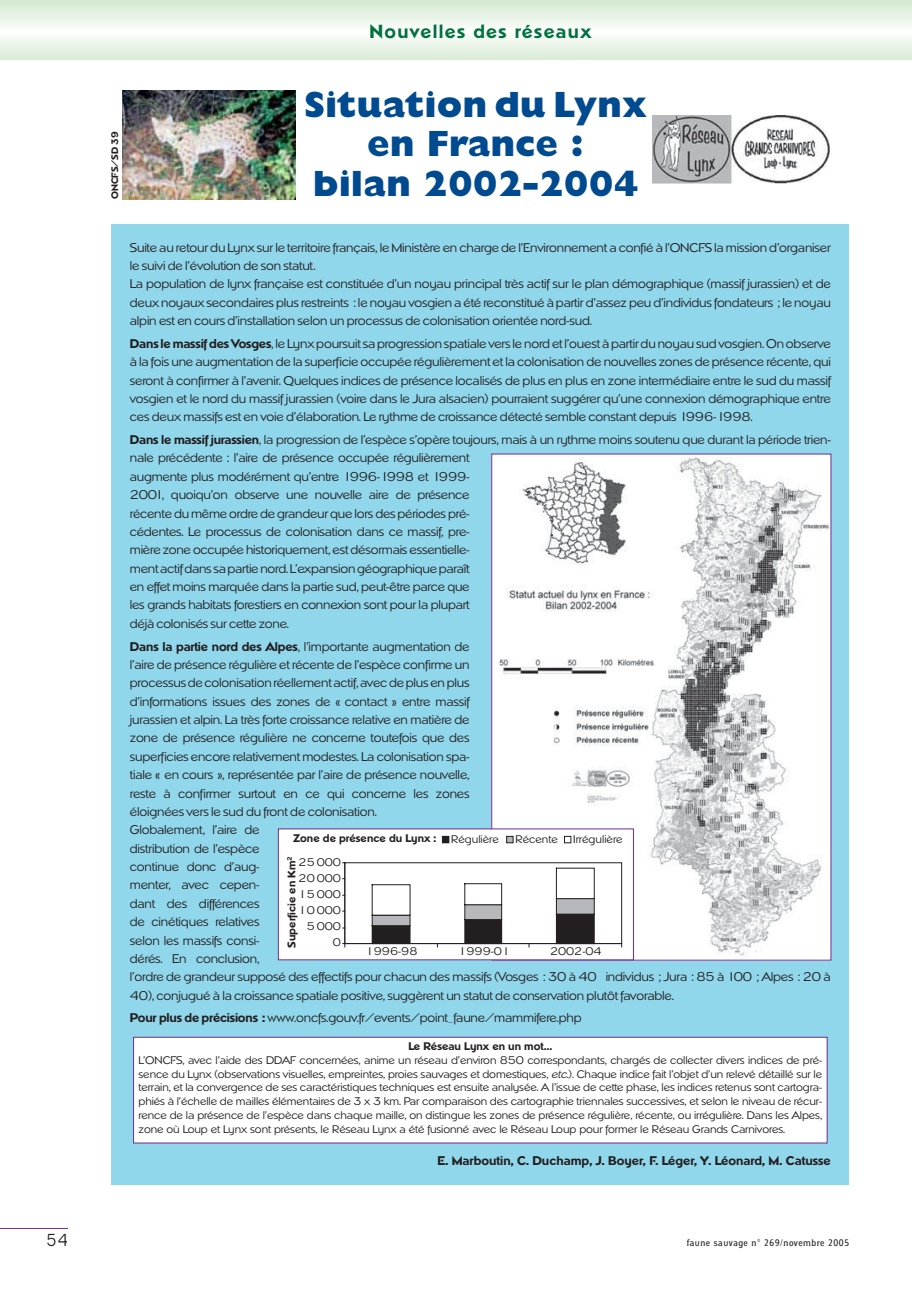
<style>
.page{position:relative;width:912px;height:1302px;background:#fff}
.page>*{position:absolute;margin:0;border:0;box-sizing:border-box;transform-origin:0 0}
.t1{font:800 36.75px/39.7px "Gill Sans";color:#004a8f;text-align:center}
.t2{font:700 18.38px "Napoli";letter-spacing:.075em;color:#00723e}
.t3{font:16.8px "Napoli";color:#231f20;scale:.8 1}
.t4{font:12.25px/18.4px "Napoli";letter-spacing:-.015em;color:#231f20}
.t5{font:700 12.25px "Napoli";color:#231f20}
.t6{font:10.67px/15.9px "Napoli";color:#231f20;text-align:right}
.t7{font:700 10.67px "Napoli";color:#231f20}
.t8{font:9.1px "Rounde";letter-spacing:.055em;color:#231f20}
.t9{font:700 9.1px "Napoli";color:#231f20}
.s1{font-weight:700}
.s2{font-style:italic}
</style>
<div class="page">
<div style="left:111px;top:224px;width:738px;height:960px;background:#91d7ec"></div>
<div style="left:0;top:6px;width:912px;height:52px;background:#dbedd9"></div>
<div style="left:0;top:9px;width:912px;height:46px;background:#dfefdd"></div>
<div style="left:0;top:12px;width:912px;height:40px;background:#e3f1e1"></div>
<div style="left:0;top:15px;width:912px;height:34px;background:#e6f3e5"></div>
<div style="left:0;top:18px;width:912px;height:28px;background:#ebf5e9"></div>
<div style="left:0;top:20px;width:912px;height:23px;background:#eef6ed"></div>
<div style="left:0;top:23px;width:912px;height:17px;background:#f2f8f1"></div>
<div style="left:0;top:26px;width:912px;height:12px;background:#f6faf5"></div>
<div style="left:0;top:29px;width:912px;height:6px;background:#fafdf9"></div>
<hr style="left:0;top:31px;width:912px;height:2px;background:#fdfefd">
<div style="left:0;top:0;width:912px;height:6px;background:#d6ebd4"></div>
<hr style="left:0;top:1227px;width:68px;height:1px;background:#6f2c91">
<img style="left:493px;top:457px;width:336px;height:501px">
<img style="left:652px;top:115px;width:177px;height:68px">
<img style="left:122px;top:90px;width:174px;height:109px">
<div style="left:278px;top:828px;width:355px;height:131px;background:#fff"></div>
<div style="left:344px;top:862px;width:278px;height:81px;border:1px solid #231f20"></div>
<div style="left:372px;top:925px;width:38px;height:18px;background:#231f20"></div>
<div style="left:465px;top:919px;width:37px;height:24px;background:#231f20"></div>
<div style="left:464px;top:919px;width:38px;height:24px;border:1px solid #231f20"></div>
<div style="left:556px;top:914px;width:38px;height:29px;background:#231f20"></div>
<div style="left:556px;top:913px;width:39px;height:30px;border:1px solid #231f20"></div>
<div style="left:372px;top:915px;width:38px;height:10px;background:#b6b8bb"></div>
<div style="left:372px;top:914px;width:38px;height:12px;border:1px solid #231f20"></div>
<div style="left:465px;top:904px;width:37px;height:15px;background:#b6b8bb"></div>
<div style="left:556px;top:898px;width:38px;height:16px;background:#b6b8bb"></div>
<div style="left:556px;top:898px;width:39px;height:16px;border:1px solid #231f20"></div>
<div style="left:372px;top:884px;width:38px;height:31px;border:1px solid #231f20"></div>
<div style="left:464px;top:883px;width:38px;height:22px;border:1px solid #231f20"></div>
<div style="left:556px;top:867px;width:39px;height:31px;border:1px solid #231f20"></div>
<hr style="left:344px;top:862px;width:1px;height:81px;background:#231f20">
<hr style="left:345px;top:943px;width:277px;height:1px;background:#231f20">
<div style="left:442px;top:836px;width:7px;height:6px;background:#231f20"></div>
<div style="left:442px;top:836px;width:7px;height:7px;border:1px solid #231f20"></div>
<div style="left:506px;top:836px;width:7px;height:7px;border:1px solid #231f20"></div>
<div style="left:564px;top:836px;width:7px;height:7px;border:1px solid #231f20"></div>
<div style="left:134px;top:1037px;width:693px;height:105px;background:#fff"></div>
<div style="left:133px;top:1036px;width:694px;height:107px;border:1px solid #6f2b91"></div>
<h2 class="t2" style="left:369px;top:25px;width:223px">Nouvelles des réseaux</h2>
<p class="t9" style="left:111px;top:199px;width:69px;rotate:-90deg">ONCFS/SD 39</p>
<h1 class="t1" style="left:304px;top:88px;width:345px">Situation du Lynx en France :<br>bilan 2002-2004</h1>
<p class="t4" style="left:130px;top:239px;width:702px">Suite au retour du Lynx sur le territoire français, le Ministère en charge de l’Environnement a confié à l’ONCFS la mission d’organiser le suivi de l’évolution de son statut.<br>La population de lynx française est constituée d’un noyau principal très actif sur le plan démographique (massif jurassien) et de deux noyaux secondaires plus restreints : le noyau vosgien a été reconstitué à partir d’assez peu d’individus fondateurs ; le noyau alpin est en cours d’installation selon un processus de colonisation orientée nord-sud.</p>
<p class="t4" style="left:130px;top:335px;width:702px;text-align:justify"><span class="s1">Dans le massif des Vosges</span>, le Lynx poursuit sa progression spatiale vers le nord et l’ouest à partir du noyau sud vosgien. On observe à la fois une augmentation de la superficie occupée régulièrement et la colonisation de nouvelles zones de présence récente, qui seront à confirmer à l’avenir. Quelques indices de présence localisés de plus en plus en zone intermédiaire entre le sud du massif vosgien et le nord du massif jurassien (voire dans le Jura alsacien) pourraient suggérer qu’une connexion démographique entre ces deux massifs est en voie d’élaboration. Le rythme de croissance détecté semble constant depuis 1996-1998.</p>
<p class="t4" style="left:130px;top:431px;width:702px"><span class="s1">Dans le massif jurassien</span>, la progression de l’espèce s’opère toujours, mais à un rythme moins soutenu que durant la période trien&shy;nale précédente : l’aire de présence occupée régulièrement<br>augmente plus modérément qu’entre 1996-1998 et 1999-<br>2001, quoiqu’on observe une nouvelle aire de présence<br>récente du même ordre de grandeur que lors des périodes pré-<br>cédentes. Le processus de colonisation dans ce massif, pre-<br>mière zone occupée historiquement, est désormais essentielle-<br>ment actif dans sa partie nord. L’expansion géographique paraît<br>en effet moins marquée dans la partie sud, peut-être parce que<br>les grands habitats forestiers en connexion sont pour la plupart<br>déjà colonisés sur cette zone.</p>
<p class="t4" style="left:130px;top:638px;width:702px"><span class="s1">Dans la partie nord des Alpes</span>, l’importante augmentation de<br>l’aire de présence régulière et récente de l’espèce confirme un<br>processus de colonisation réellement actif, avec de plus en plus<br>d’informations issues des zones de « contact » entre massif<br>jurassien et alpin. La très forte croissance relative en matière de<br>zone de présence régulière ne concerne toutefois que des<br>superficies encore relativement modestes. La colonisation spa-<br>tiale « en cours », représentée par l’aire de présence nouvelle,<br>reste à confirmer surtout en ce qui concerne les zones<br>éloignées vers le sud du front de colonisation.<br>Globalement, l’aire de<br>distribution de l’espèce<br>continue donc d’aug-<br>menter, avec cepen-<br>dant des différences<br>de cinétiques relatives<br>selon les massifs consi-<br>dérés. En conclusion,<br>l’ordre de grandeur supposé des effectifs pour chacun des massifs (Vosges : 30 à 40 individus ; Jura : 85 à 100 ; Alpes : 20 à 40), conjugué à la croissance spatiale positive, suggèrent un statut de conservation plutôt favorable.</p>
<p class="t4" style="left:130px;top:1009px;width:453px"><span class="s1">Pour plus de précisions :</span> www.oncfs.gouv.fr/events/point_faune/mammifere.php</p>
<p class="t7" style="left:293px;top:834px;width:145px">Zone de présence du Lynx :</p>
<p class="t6" style="left:451px;top:832px;width:49px">Régulière</p>
<p class="t6" style="left:515px;top:832px;width:44px">Récente</p>
<p class="t6" style="left:573px;top:832px;width:51px">Irrégulière</p>
<p class="t7" style="left:287px;top:947px;width:93px;rotate:-90deg">Superficie en Km<sup>2</sup></p>
<p class="t6" style="left:299px;top:855px;width:44px">25 000<br>20 000<br>15 000<br>10 000<br>5 000<br>0</p>
<p class="t6" style="left:366px;top:944px;width:53px">1996-98</p>
<p class="t6" style="left:458px;top:944px;width:53px">1999-01</p>
<p class="t6" style="left:550px;top:944px;width:53px">2002-04</p>
<p class="t7" style="left:408px;top:1041px;width:145px">Le Réseau Lynx en un mot…</p>
<p class="t6" style="left:139px;top:1053px;width:685px;line-height:13.8px;text-align:justify">L’ONCFS, avec l’aide des DDAF concernées, anime un réseau d’environ 850 correspondants, chargés de collecter divers indices de pré&shy;sence du Lynx (observations visuelles, empreintes, proies sauvages et domestiques, <span class="s2">etc</span>.). Chaque indice fait l’objet d’un relevé détaillé sur le terrain, et la convergence de ses caractéristiques techniques est ensuite analysée. A l’issue de cette phase, les indices retenus sont cartogra&shy;phiés à l’échelle de mailles élémentaires de 3 x 3 km. Par comparaison des cartographie triennales successives, et selon le niveau de récur&shy;rence de la présence de l’espèce dans chaque maille, on distingue les zones de présence régulière, récente, ou irrégulière. Dans les Alpes, zone où Loup et Lynx sont présents, le Réseau Lynx a été fusionné avec le Réseau Loup pour former le Réseau Grands Carnivores.</p>
<p class="t5" style="left:437px;top:1156px;width:395px">E. Marboutin, C. Duchamp, J. Boyer, F. Léger, Y. Léonard, M. Catusse</p>
<h3 class="t3" style="left:47px;top:1233px;width:28px">54</h3>
<p class="t8" style="left:687px;top:1237px;width:164px">faune sauvage n° 269/novembre 2005</p>
</div>
